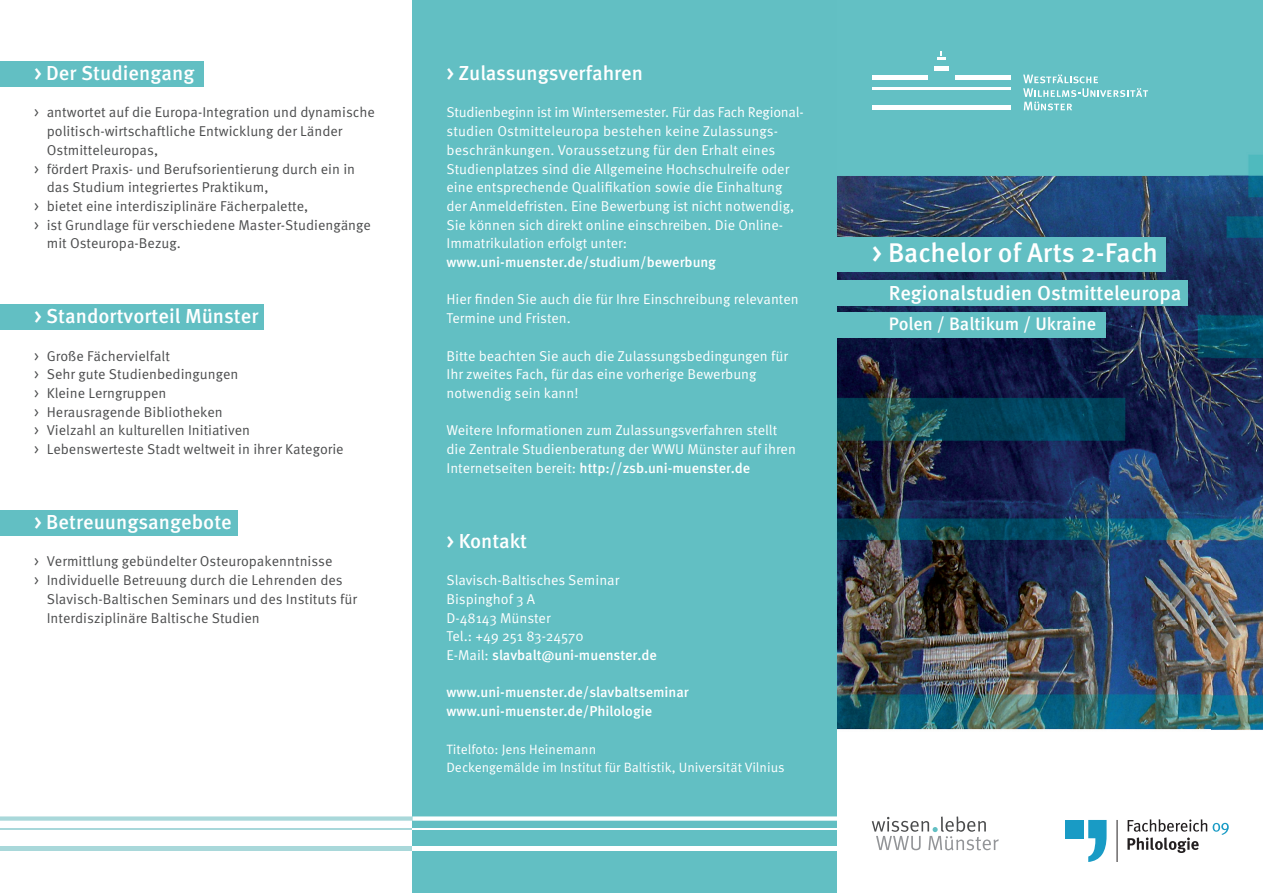
<style>
.page{position:relative;width:1263px;height:893px;background:#fff}
.page>*{position:absolute;margin:0;border:0;box-sizing:border-box;transform-origin:0 0}
.t1{font:500 27px "Meta OT";color:#fff}
.t2{font:500 20.25px "Meta OT";color:#fff}
.t3{font:500 18px "Meta OT";color:#fff}
.t4{font:14.25px/18.8px "Meta OT";color:#fff}
.t5{font:14.25px/18.8px "Meta OT";color:#4b4c4d}
.t6{font:500 14.25px/18.8px "Meta OT";color:#fff}
.t7{font:13.5px/18.8px "Meta OT";color:#fff}
.s1{font-weight:500}
</style>
<div class="page">
<div style="left:412px;top:0;width:426px;height:893px;background:#62bfc3"></div>
<img style="left:837px;top:0;width:426px;height:893px">
<svg style="left:872px;top:816px;width:127px;height:34px"></svg>
<hr style="left:955px;top:75px;width:56px;height:4px;background:#fff">
<svg style="left:1023px;top:74px;width:125px;height:36px;background:#7dcacd"></svg>
<hr style="left:872px;top:75px;width:55px;height:4px;background:#fff">
<hr style="left:872px;top:106px;width:139px;height:4px;background:#fff">
<div style="left:934px;top:66px;width:14px;height:5px;background:#fff"></div>
<hr style="left:872px;top:87px;width:139px;height:2px;background:#fff">
<svg style="left:937px;top:51px;width:8px;height:8px"></svg>
<hr style="left:0;top:846px;width:412px;height:4px;background:#a9d8da">
<hr style="left:0;top:828px;width:412px;height:2px;background:#a9d8da">
<svg style="left:0;top:816px;width:838px;height:5px;background:#cee9ea"></svg>
<hr style="left:412px;top:846px;width:426px;height:4px;background:#fff">
<hr style="left:412px;top:828px;width:426px;height:2px;background:#fff">
<svg style="left:1127px;top:819px;width:102px;height:34px"></svg>
<div style="left:1065px;top:820px;width:18px;height:18px;background:#199bc5"></div>
<svg style="left:1088px;top:820px;width:18px;height:42px"></svg>
<hr style="left:1117px;top:820px;width:1px;height:42px;background:#231f20">
<div style="left:0;top:510px;width:238px;height:26px;background:#62bfc3"></div>
<div style="left:0;top:304px;width:264px;height:26px;background:#62bfc3"></div>
<div style="left:0;top:62px;width:204px;height:25px;background:#62bfc3"></div>
<div style="left:830px;top:238px;width:336px;height:34px;background:#62bfc3"></div>
<div style="left:826px;top:280px;width:361px;height:26px;background:#62bfc3"></div>
<div style="left:826px;top:312px;width:280px;height:26px;background:#62bfc3"></div>
<h2 class="t2" style="left:34px;top:60px;width:162px">&gt; Der Studiengang</h2>
<p class="t5" style="left:34px;top:103px;width:343px">&gt; antwortet auf die Europa-Integration und dynamische</p>
<p class="t5" style="left:47px;top:122px;width:297px">politisch-wirtschaftliche Entwicklung der Länder</p>
<p class="t5" style="left:47px;top:141px;width:113px">Ostmitteleuropas,</p>
<p class="t5" style="left:34px;top:159px;width:323px">&gt; fördert Praxis- und Berufsorientierung durch ein in</p>
<p class="t5" style="left:47px;top:178px;width:223px">das Studium integriertes Praktikum,</p>
<p class="t5" style="left:34px;top:197px;width:276px">&gt; bietet eine interdisziplinäre Fächerpalette,</p>
<p class="t5" style="left:34px;top:215px;width:338px">&gt; ist Grundlage für verschiedene Master-Studiengänge</p>
<p class="t5" style="left:47px;top:234px;width:136px">mit Osteuropa-Bezug.</p>
<h2 class="t2" style="left:34px;top:304px;width:226px">&gt; Standortvorteil Münster</h2>
<p class="t5" style="left:34px;top:346px;width:311px">&gt; Große Fächervielfalt<br>&gt; Sehr gute Studienbedingungen<br>&gt; Kleine Lerngruppen<br>&gt; Herausragende Bibliotheken<br>&gt; Vielzahl an kulturellen Initiativen<br>&gt; Lebenswerteste Stadt weltweit in ihrer Kategorie</p>
<h2 class="t2" style="left:34px;top:509px;width:199px">&gt; Betreuungsangebote</h2>
<p class="t5" style="left:34px;top:552px;width:300px">&gt; Vermittlung gebündelter Osteuropakenntnisse</p>
<p class="t5" style="left:34px;top:571px;width:310px">&gt; Individuelle Betreuung durch die Lehrenden des</p>
<p class="t5" style="left:47px;top:590px;width:312px">Slavisch-Baltischen Seminars und des Instituts für</p>
<p class="t5" style="left:47px;top:608px;width:215px">Interdisziplinäre Baltische Studien</p>
<h2 class="t2" style="left:446px;top:60px;width:198px">&gt; Zulassungsverfahren</h2>
<p class="t4" style="left:446px;top:103px;width:359px">Studienbeginn ist im Wintersemester. Für das Fach Regional&shy;studien Ostmitteleuropa bestehen keine Zulassungs&shy;beschränkungen. Voraussetzung für den Erhalt eines Studienplatzes sind die Allgemeine Hochschulreife oder eine entsprechende Qualifikation sowie die Einhaltung der Anmeldefristen. Eine Bewerbung ist nicht notwendig, Sie können sich direkt online einschreiben. Die Online-Immatrikulation erfolgt unter:</p>
<p class="t6" style="left:446px;top:253px;width:271px">www.uni-muenster.de/studium/bewerbung</p>
<p class="t4" style="left:446px;top:290px;width:354px">Hier finden Sie auch die für Ihre Einschreibung relevanten<br>Termine und Fristen.</p>
<p class="t4" style="left:446px;top:346px;width:343px">Bitte beachten Sie auch die Zulassungsbedingungen für<br>Ihr zweites Fach, für das eine vorherige Bewerbung notwendig sein kann!</p>
<p class="t4" style="left:446px;top:421px;width:351px">Weitere Informationen zum Zulassungsverfahren stellt die Zentrale Studienberatung der WWU Münster auf ihren<br>Internetseiten bereit: <span class="s1">http://zsb.uni-muenster.de</span></p>
<h2 class="t2" style="left:446px;top:528px;width:82px">&gt; Kontakt</h2>
<p class="t4" style="left:446px;top:571px;width:212px">Slavisch-Baltisches Seminar<br>Bispinghof 3 A<br>D-48143 Münster<br>Tel.: +49 251 83-24570<br>E-Mail: <span class="s1">slavbalt@uni-muenster.de</span></p>
<p class="t6" style="left:446px;top:683px;width:244px">www.uni-muenster.de/slavbaltseminar www.uni-muenster.de/Philologie</p>
<p class="t7" style="left:446px;top:740px;width:340px">Titelfoto: Jens Heinemann<br>Deckengemälde im Institut für Baltistik, Universität Vilnius</p>
<h1 class="t1" style="left:872px;top:236px;width:288px">&gt; Bachelor of Arts 2-Fach</h1>
<h2 class="t2" style="left:889px;top:281px;width:294px">Regionalstudien Ostmitteleuropa</h2>
<p class="t3" style="left:889px;top:313px;width:209px">Polen / Baltikum / Ukraine</p>
</div>
